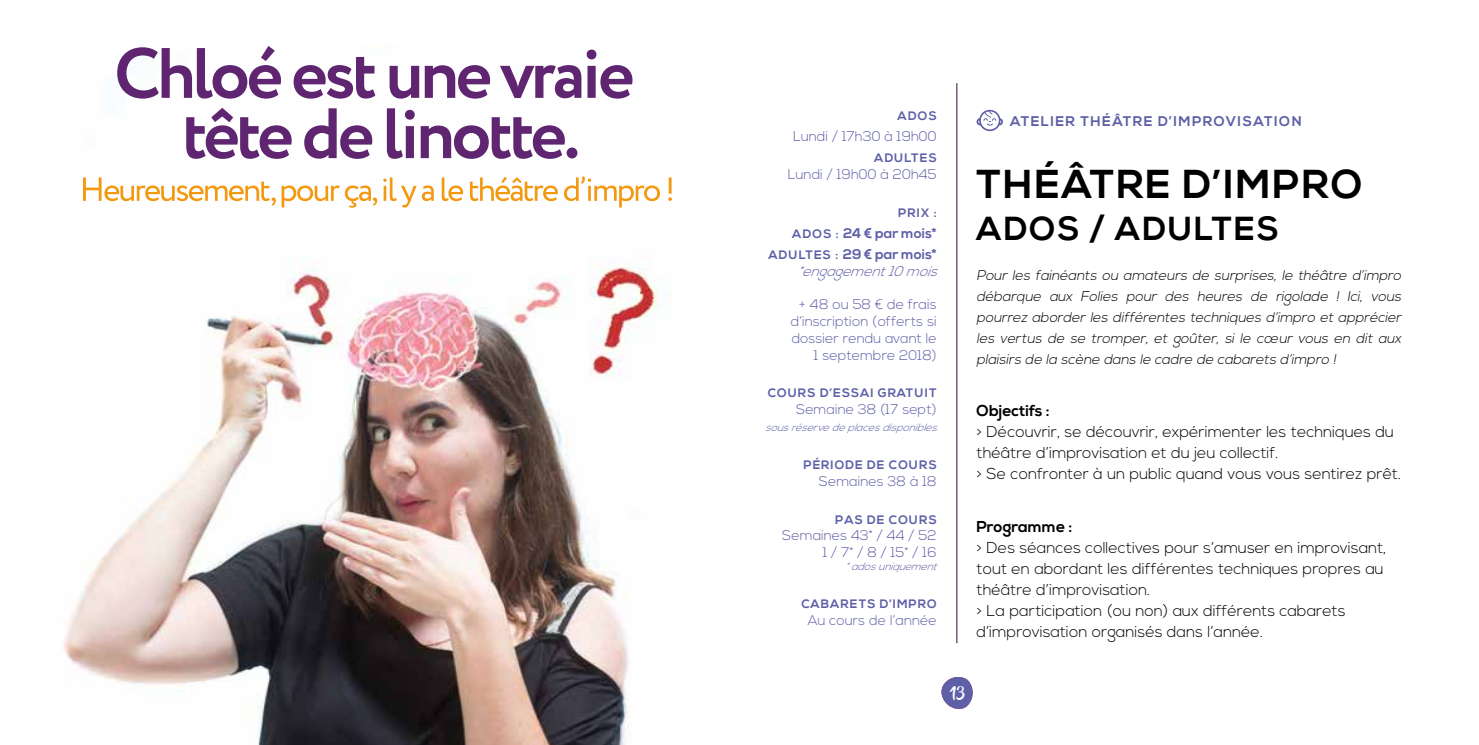
<style>
.page{position:relative;width:1479px;height:745px;background:#fff}
.page>*{position:absolute;margin:0;border:0;box-sizing:border-box;transform-origin:0 0}
.t1{font:700 40.25px "Nexa";letter-spacing:.05em;color:#000}
.t2{font:700 33.25px "Nexa";letter-spacing:.06em;color:#000}
.t3{font:300 15.75px/21px "Nexa";color:#000}
.t4{font:700 15.75px "Nexa";color:#000}
.t5{font:15.75px "Beyond The Mountains";color:#fff}
.t6{font:italic 300 14px/21px "Nexa";color:#000;text-align:justify}
.t7{font:300 14px/16.8px "Nexa";color:#5e5fa7;text-align:right}
.t8{font:700 14px/21px "Nexa";color:#5e5fa7;text-align:right}
.t9{font:700 14px "Nexa";letter-spacing:.1em;color:#5e5fa7}
.t10{font:italic 300 14px "Nexa";color:#5e5fa7}
.t11{font:700 12.25px "Nexa";letter-spacing:.08em;color:#5e5fa7}
.t12{font:italic 300 10.5px "Nexa";color:#5e5fa7}
.s1{font-size:12.25px}
</style>
<div class="page">
<svg style="left:941px;top:677px;width:31px;height:31px"></svg>
<hr style="left:956px;top:83px;width:1px;height:559px;background:#2f0e33">
<svg style="left:976px;top:109px;width:26px;height:23px"></svg>
<img style="left:64px;top:44px;width:608px;height:700px">
<p class="t11" style="left:897px;top:108px;width:41px">ADOS</p>
<p class="t7" style="left:793px;top:128px;width:145px">Lundi / 17h30 à 19h00</p>
<p class="t11" style="left:874px;top:150px;width:64px">ADULTES</p>
<p class="t7" style="left:787px;top:166px;width:150px">Lundi / 19h00 à 20h45</p>
<p class="t11" style="left:898px;top:205px;width:40px">PRIX :</p>
<p class="t8" style="left:768px;top:223px;width:170px"><span class="s1">ADOS :</span> 24 € par mois*<br><span class="s1">A DULTES :</span> 29 € par mois*</p>
<p class="t10" style="left:798px;top:262px;width:147px">*engagement10mois</p>
<p class="t7" style="left:790px;top:296px;width:147px">+ 48 ou 58 € de frais d’inscription (offerts si dossier rendu avant le<br>1 septembre 2018)</p>
<p class="t11" style="left:767px;top:386px;width:170px">COURS D’ESSAI GRATUIT</p>
<p class="t7" style="left:796px;top:401px;width:142px">Semaine 38 (17 sept)</p>
<p class="t12" style="left:765px;top:421px;width:177px">sousréservedeplacesdisponibles</p>
<p class="t11" style="left:803px;top:457px;width:135px">PÉRIODE DE COURS</p>
<p class="t7" style="left:819px;top:473px;width:119px">Semaines 38 à 18</p>
<p class="t11" style="left:835px;top:512px;width:103px">PAS DE COURS</p>
<p class="t7" style="left:782px;top:527px;width:156px">Semaines 43* / 44 / 52<br>1 / 7* / 8 / 15* / 16</p>
<p class="t12" style="left:839px;top:560px;width:103px">Μ*adosuniquement</p>
<p class="t11" style="left:801px;top:596px;width:137px">CABARETS D’IMPRO</p>
<p class="t7" style="left:808px;top:611px;width:130px">Au cours de l’année</p>
<p class="t9" style="left:1010px;top:113px;width:293px">ATELIER THÉÂTRE D’IMPROVISATION</p>
<h1 class="t1" style="left:976px;top:160px;width:387px">THÉÂTRE D’IMPRO</h1>
<h2 class="t2" style="left:976px;top:209px;width:304px">ADOS / ADULTES</h2>
<p class="t6" style="left:976px;top:265px;width:429px">Pour les fainéants ou amateurs de surprises, le théâtre d’impro débarque aux Folies pour des heures de rigolade ! Ici, vous pourrez aborder les différentes techniques d’impro et apprécier les vertus de se tromper, et goûter, si le cœur vous en dit aux plaisirs de la scène dans le cadre de cabarets d’impro !</p>
<p class="t4" style="left:976px;top:401px;width:75px">Objectifs :</p>
<p class="t3" style="left:976px;top:422px;width:426px">&gt; Découvrir, se découvrir, expérimenter les techniques du théâtre d’improvisation et du jeu collectif.<br>&gt; Se confronter à un public quand vous vous sentirez prêt.</p>
<p class="t4" style="left:976px;top:517px;width:97px">Programme :</p>
<p class="t3" style="left:976px;top:537px;width:411px">&gt; Des séances collectives pour s’amuser en improvisant, tout en abordant les différentes techniques propres au théâtre d’improvisation.<br>&gt; La participation (ou non) aux différents cabarets d’improvisation organisés dans l’année.</p>
<p class="t5" style="left:952px;top:685px;width:12px">5</p>
<p class="t5" style="left:949px;top:685px;width:17px">13</p>
</div>
